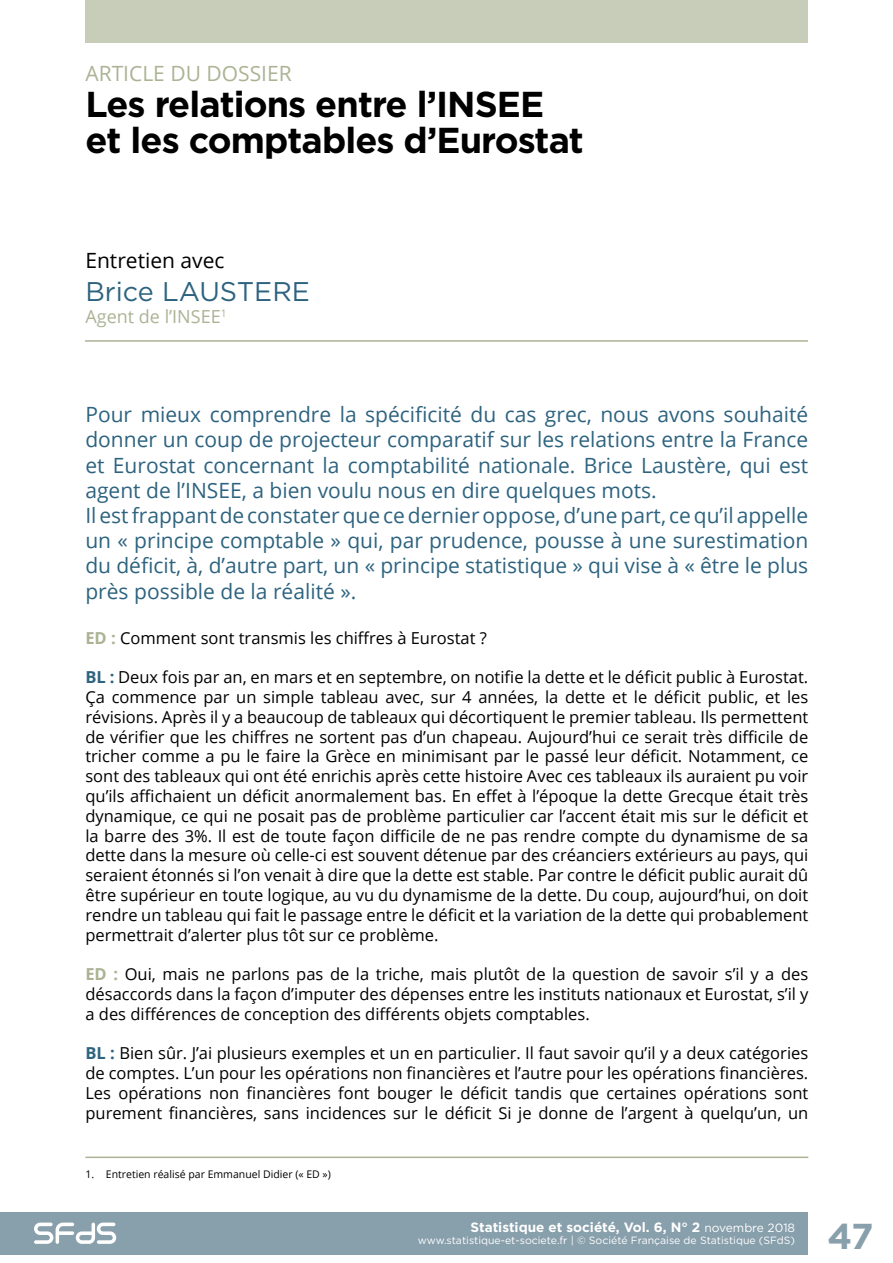
<style>
.page{position:relative;width:893px;height:1263px;background:#fff}
.page>*{position:absolute;margin:0;border:0;box-sizing:border-box;transform-origin:0 0}
.t1{font:700 36px/36px "Gotham";letter-spacing:-.025em;color:#000}
.t2{font:700 36px "Gotham";color:#889fac}
.t3{font:27px "Gotham";color:#2d637f}
.t4{font:21px/25.2px "Open Sans";color:#2d637f}
.t5{font:21px "Open Sans";color:#abb394}
.t6{font:21px "Open Sans";color:#000}
.t7{font:18px "Open Sans";color:#abb394}
.t8{font:16.5px/19.8px "Open Sans";color:#000;text-align:justify}
.t9{font:700 13.5px "Gotham";color:#fff}
.t10{font:10.5px "Gotham";color:#fff}
.t11{font:10.5px "Open Sans";color:#000}
.s1{font-weight:700;color:#abb394}
.s2{font-weight:700;color:#2d637f}
.s3{font-weight:400;font-size:12px}
</style>
<div class="page">
<div style="left:0;top:1212px;width:808px;height:42px;background:#889fac"></div>
<svg style="left:34px;top:1222px;width:82px;height:22px"></svg>
<hr style="left:85px;top:340px;width:723px;height:2px;background:#abb394">
<div style="left:85px;top:0;width:723px;height:43px;background:#c8cdb9"></div>
<hr style="left:85px;top:1156px;width:723px;height:2px;background:#abb394">
<p class="t5" style="left:85px;top:59px;width:208px">ARTICLE DU DOSSIER</p>
<h1 class="t1" style="left:85px;top:86px;width:500px">Les relations entre l’INSEE et les comptables d’Eurostat</h1>
<p class="t6" style="left:85px;top:246px;width:141px">Entretien avec</p>
<h2 class="t3" style="left:85px;top:274px;width:226px">Brice LAUSTERE</h2>
<p class="t7" style="left:85px;top:304px;width:143px">Agent de l’INSEE<sup>1</sup></p>
<p class="t4" style="left:85px;top:401px;width:724px">Pour mieux comprendre la spécificité du cas grec, nous avons souhaité donner un coup de projecteur comparatif sur les relations entre la France et Eurostat concernant la comptabilité nationale. Brice Laustère, qui est agent de l’INSEE, a bien voulu nous en dire quelques mots.<br>Il est frappant de constater que ce dernier oppose, d’une part, ce qu’il appelle un « principe comptable » qui, par prudence, pousse à une surestimation du déficit, à, d’autre part, un « principe statistique » qui vise à « être le plus près possible de la réalité ».</p>
<p class="t8" style="left:85px;top:627px;width:403px"><span class="s1">ED :</span> Comment sont transmis les chiffres à Eurostat ?</p>
<p class="t8" style="left:85px;top:667px;width:724px"><span class="s2">BL :</span> Deux fois par an, en mars et en septembre, on notifie la dette et le déficit public à Eurostat.<br>Ça commence par un simple tableau avec, sur 4 années, la dette et le déficit public, et les révisions. Après il y a beaucoup de tableaux qui décortiquent le premier tableau. Ils permettent de vérifier que les chiffres ne sortent pas d’un chapeau. Aujourd’hui ce serait très difficile de tricher comme a pu le faire la Grèce en minimisant par le passé leur déficit. Notamment, ce sont des tableaux qui ont été enrichis après cette histoire Avec ces tableaux ils auraient pu voir qu’ils affichaient un déficit anormalement bas. En effet à l’époque la dette Grecque était très dynamique, ce qui ne posait pas de problème particulier car l’accent était mis sur le déficit et la barre des 3%. Il est de toute façon difficile de ne pas rendre compte du dynamisme de sa dette dans la mesure où celle-ci est souvent détenue par des créanciers extérieurs au pays, qui seraient étonnés si l’on venait à dire que la dette est stable. Par contre le déficit public aurait dû être supérieur en toute logique, au vu du dynamisme de la dette. Du coup, aujourd’hui, on doit rendre un tableau qui fait le passage entre le déficit et la variation de la dette qui probablement permettrait d’alerter plus tôt sur ce problème.</p>
<p class="t8" style="left:85px;top:964px;width:724px"><span class="s1">ED :</span> Oui, mais ne parlons pas de la triche, mais plutôt de la question de savoir s’il y a des désaccords dans la façon d’imputer des dépenses entre les instituts nationaux et Eurostat, s’il y a des différences de conception des différents objets comptables.</p>
<p class="t8" style="left:85px;top:1043px;width:724px"><span class="s2">BL :</span> Bien sûr. J’ai plusieurs exemples et un en particulier. Il faut savoir qu’il y a deux catégories de comptes. L’un pour les opérations non financières et l’autre pour les opérations financières.<br>Les opérations non financières font bouger le déficit tandis que certaines opérations sont purement financières, sans incidences sur le déficit Si je donne de l’argent à quelqu’un, un</p>
<p class="t11" style="left:85px;top:1166px;width:247px">1. Entretien réalisé par Emmanuel Didier (« ED »)</p>
<p class="t9" style="left:471px;top:1218px;width:326px">Statistique et société, Vol. 6, N° 2 <span class="s3">novembre 2018</span></p>
<p class="t10" style="left:418px;top:1234px;width:379px">www.statistique-et-societe.fr | © Société Française de Statistique (SFdS)</p>
<h1 class="t2" style="left:827px;top:1212px;width:48px">47</h1>
</div>
